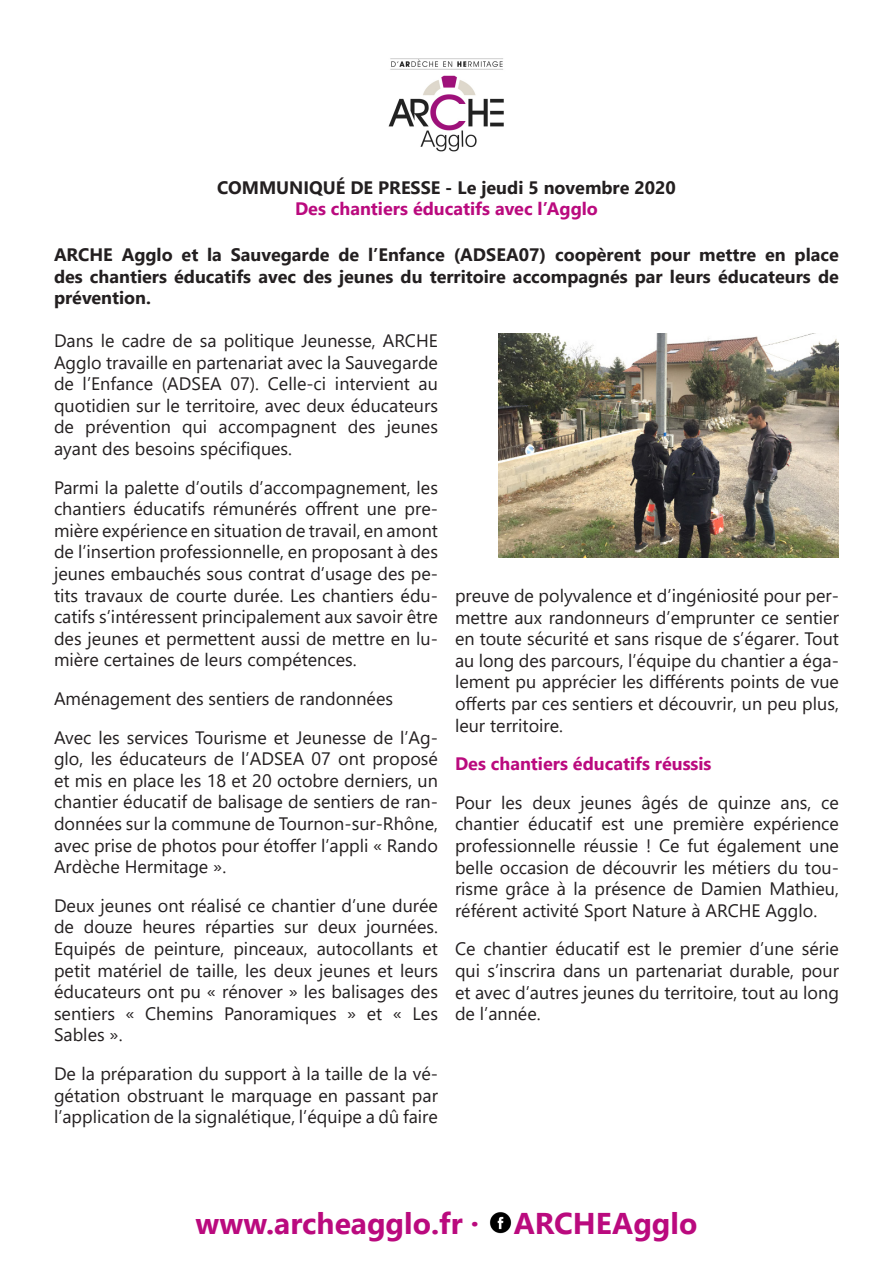
<style>
.page{position:relative;width:893px;height:1263px;background:#fff}
.page>*{position:absolute;margin:0;border:0;box-sizing:border-box;transform-origin:0 0}
.t1{font:700 30px "Segoe UI";color:#ba0a7e}
.t2{font:18px/21.6px "Segoe UI";color:#231f20;text-align:justify}
.t3{font:700 18px/21.6px "Segoe UI";color:#231f20;text-align:justify}
.t4{font:700 18px "Segoe UI";color:#ba0a7e}
</style>
<div class="page">
<img style="left:388px;top:58px;width:116px;height:94px">
<img style="left:489px;top:1212px;width:23px;height:22px">
<img style="left:499px;top:334px;width:340px;height:223px">
<p class="t3" style="left:217px;top:175px;width:460px">COMMUNIQUÉ DE PRESSE - Le jeudi 5 novembre 2020</p>
<p class="t4" style="left:295px;top:192px;width:304px">Des chantiers éducatifs avec l’Agglo</p>
<p class="t3" style="left:54px;top:242px;width:786px">ARCHE Agglo et la Sauvegarde de l’Enfance (ADSEA07) coopèrent pour mettre en place des chantiers éducatifs avec des jeunes du territoire accompagnés par leurs éducateurs de prévention.</p>
<p class="t2" style="left:54px;top:328px;width:385px">Dans le cadre de sa politique Jeunesse, ARCHE Agglo travaille en partenariat avec la Sauvegarde de l’Enfance (ADSEA 07). Celle-ci intervient au quotidien sur le territoire, avec deux éducateurs de prévention qui accompagnent des jeunes ayant des besoins spécifiques.</p>
<p class="t2" style="left:54px;top:475px;width:385px">Parmi la palette d’outils d’accompagnement, les chantiers éducatifs rémunérés offrent une pre&shy;mière expérience en situation de travail, en amont de l’insertion professionnelle, en proposant à des jeunes embauchés sous contrat d’usage des pe&shy;tits travaux de courte durée. Les chantiers édu&shy;catifs s’intéressent principalement aux savoir être des jeunes et permettent aussi de mettre en lu&shy;mière certaines de leurs compétences.</p>
<p class="t2" style="left:54px;top:686px;width:341px">Aménagement des sentiers de randonnées</p>
<p class="t2" style="left:54px;top:725px;width:385px">Avec les services Tourisme et Jeunesse de l’Ag&shy;glo, les éducateurs de l’ADSEA 07 ont proposé et mis en place les 18 et 20 octobre derniers, un chantier éducatif de balisage de sentiers de ran&shy;données sur la commune de Tournon-sur-Rhône, avec prise de photos pour étoffer l’appli « Rando Ardèche Hermitage ».</p>
<p class="t2" style="left:54px;top:893px;width:385px">Deux jeunes ont réalisé ce chantier d’une durée de douze heures réparties sur deux journées.<br>Equipés de peinture, pinceaux, autocollants et petit matériel de taille, les deux jeunes et leurs éducateurs ont pu « rénover » les balisages des sentiers « Chemins Panoramiques » et « Les Sables ».</p>
<p class="t2" style="left:54px;top:1061px;width:385px">De la préparation du support à la taille de la vé&shy;gétation obstruant le marquage en passant par l’application de la signalétique, l’équipe a dû faire</p>
<p class="t2" style="left:455px;top:583px;width:385px">preuve de polyvalence et d’ingéniosité pour per&shy;mettre aux randonneurs d’emprunter ce sentier en toute sécurité et sans risque de s’égarer. Tout au long des parcours, l’équipe du chantier a éga&shy;lement pu apprécier les différents points de vue offerts par ces sentiers et découvrir, un peu plus, leur territoire.</p>
<p class="t4" style="left:455px;top:747px;width:258px">Des chantiers éducatifs réussis</p>
<p class="t2" style="left:455px;top:790px;width:385px">Pour les deux jeunes âgés de quinze ans, ce chantier éducatif est une première expérience professionnelle réussie ! Ce fut également une belle occasion de découvrir les métiers du tou&shy;risme grâce à la présence de Damien Mathieu, référent activité Sport Nature à ARCHE Agglo.</p>
<p class="t2" style="left:455px;top:937px;width:385px">Ce chantier éducatif est le premier d’une série qui s’inscrira dans un partenariat durable, pour et avec d’autres jeunes du territoire, tout au long de l’année.</p>
<p class="t1" style="left:196px;top:1195px;width:503px">www.archeagglo.fr · ARCHEAgglo</p>
</div>
